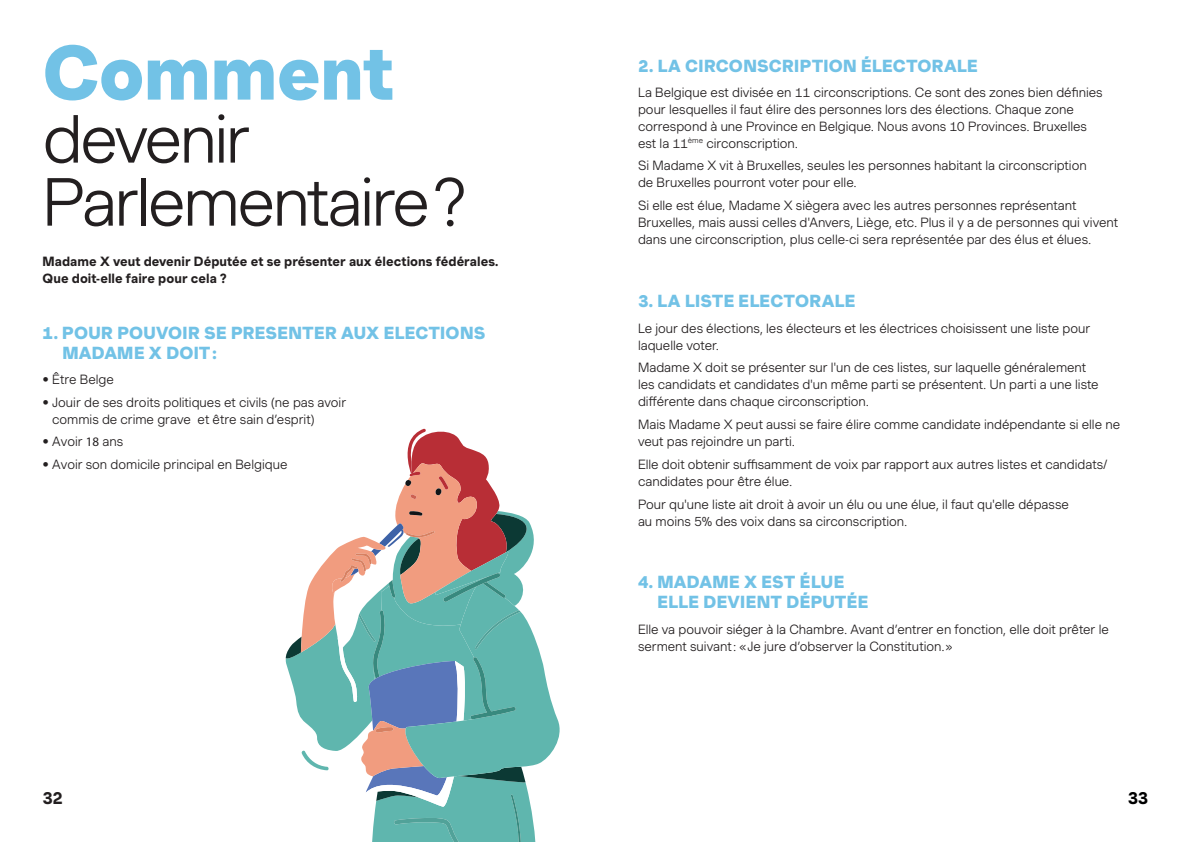
<style>
.page{position:relative;width:1191px;height:842px;background:#fff}
.page>*{position:absolute;margin:0;border:0;box-sizing:border-box;transform-origin:0 0}
.t1{font:900 75px "Muoto";letter-spacing:-.01em;color:#72c2e6}
.t2{font:300 66px "Muoto";letter-spacing:-.04em;color:#231f20}
.t3{font:900 17px/20px "Muoto";letter-spacing:.015em;color:#72c2e6}
.t4{font:700 17px "Muoto";color:#231f20}
.t5{font:700 17px "Muoto";color:#000001}
.t6{font:300 13px/17px "Muoto";color:#231f20}
.t7{font:700 13px/17px "Muoto";letter-spacing:.005em;color:#231f20}
.s1{font-family:"Myriad Pro";font-weight:400}
</style>
<div class="page">
<svg style="left:286px;top:428px;width:274px;height:414px"></svg>
<p class="t1" style="left:43px;top:16px;width:352px">Comment</p>
<p class="t2" style="left:43px;top:91px;width:209px">devenir</p>
<p class="t2" style="left:43px;top:154px;width:425px">Parlementaire ?</p>
<p class="t7" style="left:43px;top:252px;width:457px">Madame X veut devenir Députée et se présenter aux élections fédérales.<br>Que doit-elle faire pour cela ?</p>
<p class="t3" style="left:62px;top:322px;width:424px;text-indent:-20px">1. POUR POUVOIR SE PRESENTER AUX ELECTIONS<br>MADAME X DOIT :</p>
<p class="t6" style="left:43px;top:371px;width:73px">• Être Belge</p>
<p class="t6" style="left:52px;top:393px;width:295px;text-indent:-10px">• Jouir de ses droits politiques et civils (ne pas avoir commis de crime grave et être sain d’esprit)</p>
<p class="t6" style="left:43px;top:433px;width:82px">• Avoir <span class="s1">18</span> ans</p>
<p class="t6" style="left:43px;top:456px;width:246px">• Avoir son domicile principal en Belgique</p>
<p class="t3" style="left:638px;top:55px;width:341px">2. LA CIRCONSCRIPTION ÉLECTORALE</p>
<p class="t6" style="left:638px;top:83px;width:466px">La Belgique est divisée en 11 circonscriptions. Ce sont des zones bien définies pour lesquelles il faut élire des personnes lors des élections. Chaque zone correspond à une Province en Belgique. Nous avons 10 Provinces. Bruxelles est la 11<sup>ème</sup> circonscription.</p>
<p class="t6" style="left:638px;top:157px;width:450px">Si Madame X vit à Bruxelles, seules les personnes habitant la circonscription de Bruxelles pourront voter pour elle.</p>
<p class="t6" style="left:638px;top:197px;width:481px">Si elle est élue, Madame X siègera avec les autres personnes représentant<br>Bruxelles, mais aussi celles d'Anvers, Liège, etc. Plus il y a de personnes qui vivent dans une circonscription, plus celle-ci sera représentée par des élus et élues.</p>
<p class="t3" style="left:638px;top:291px;width:219px">3. LA LISTE ELECTORALE</p>
<p class="t6" style="left:638px;top:319px;width:454px">Le jour des élections, les électeurs et les électrices choisissent une liste pour laquelle voter.</p>
<p class="t6" style="left:638px;top:359px;width:462px">Madame X doit se présenter sur l'un de ces listes, sur laquelle généralement les candidats et candidates d'un même parti se présentent. Un parti a une liste différente dans chaque circonscription.</p>
<p class="t6" style="left:638px;top:416px;width:484px">Mais Madame X peut aussi se faire élire comme candidate indépendante si elle ne veut pas rejoindre un parti.</p>
<p class="t6" style="left:638px;top:455px;width:471px">Elle doit obtenir suffisamment de voix par rapport aux autres listes et candidats/ candidates pour être élue.</p>
<p class="t6" style="left:638px;top:495px;width:432px">Pour qu'une liste ait droit à avoir un élu ou une élue, il faut qu'elle dépasse au moins 5% des voix dans sa circonscription.</p>
<p class="t3" style="left:657px;top:572px;width:212px;text-indent:-20px">4. MADAME X EST ÉLUE<br>ELLE DEVIENT DÉPUTÉE</p>
<p class="t6" style="left:638px;top:620px;width:472px">Elle va pouvoir siéger à la Chambre. Avant d’entrer en fonction, elle doit prêter le serment suivant : « Je jure d’observer la Constitution. »</p>
<h3 class="t4" style="left:43px;top:785px;width:22px">32</h3>
<h3 class="t5" style="left:1127px;top:785px;width:22px">33</h3>
</div>
